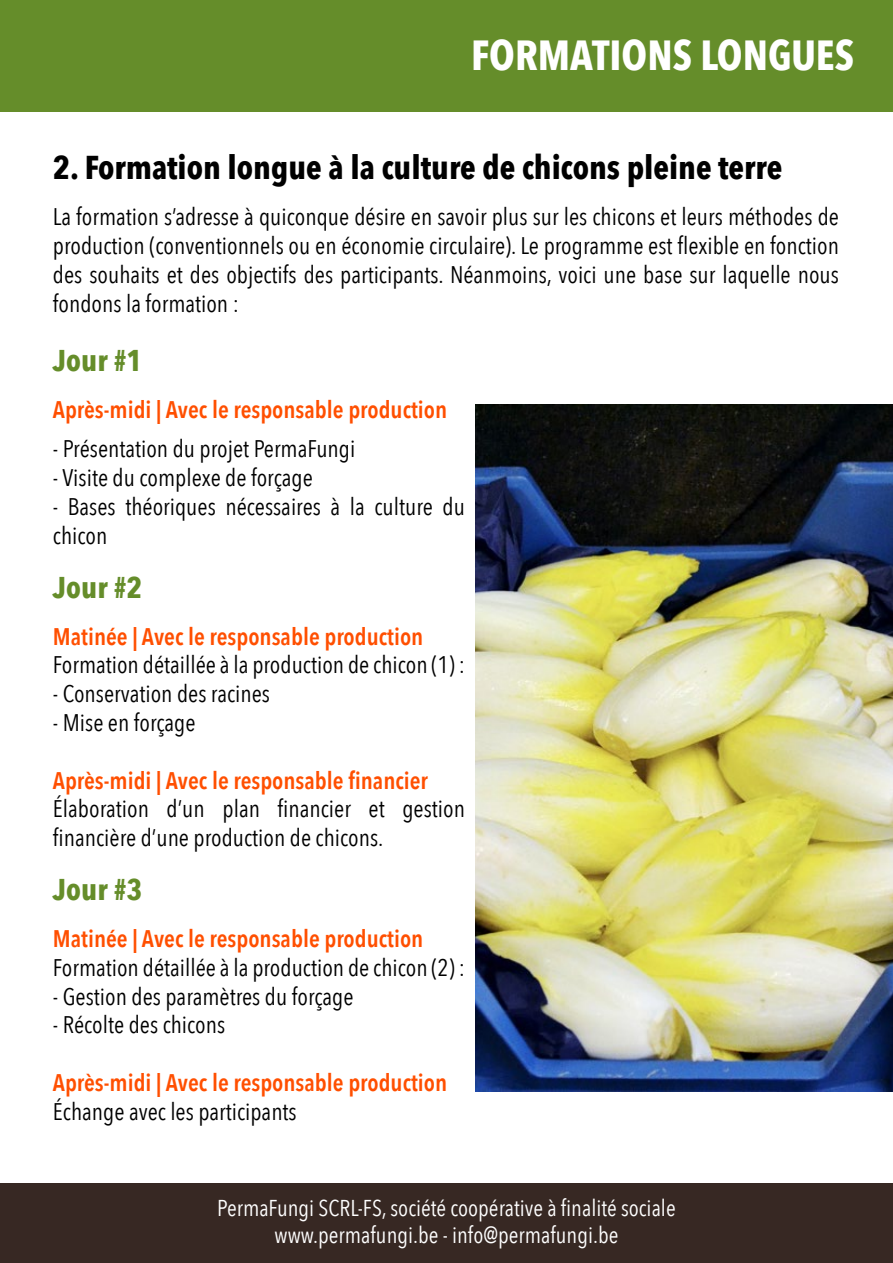
<style>
.page{position:relative;width:893px;height:1263px;background:#fff}
.page>*{position:absolute;margin:0;border:0;box-sizing:border-box;transform-origin:0 0}
.t1{font:700 42px "Avenir Next Condensed";color:#fff}
.t2{font:700 33px "Avenir Next Condensed";color:#000}
.t3{font:700 30px "Avenir Next Condensed";color:#658d2a}
.t4{font:24px/28.8px "Avenir Next Condensed";color:#000}
.t5{font:600 24px "Avenir Next Condensed";color:#ff4f00}
.t6{font:22.95px/27.5px "Avenir Next Condensed";color:#fff;text-align:center}
</style>
<div class="page">
<div style="left:0;top:1183px;width:893px;height:80px;background:#372823"></div>
<div style="left:0;top:0;width:893px;height:112px;background:#658d2a"></div>
<img style="left:476px;top:404px;width:417px;height:687px">
<h1 class="t1" style="left:471px;top:30px;width:384px">FORMATIONS LONGUES</h1>
<h2 class="t2" style="left:53px;top:147px;width:731px">2. Formation longue à la culture de chicons pleine terre</h2>
<p class="t4" style="left:53px;top:202px;width:788px;text-align:justify">La formation s’adresse à quiconque désire en savoir plus sur les chicons et leurs méthodes de production (conventionnels ou en économie circulaire). Le programme est flexible en fonction des souhaits et des objectifs des participants. Néanmoins, voici une base sur laquelle nous fondons la formation :</p>
<p class="t3" style="left:53px;top:342px;width:91px">Jour #1</p>
<p class="t5" style="left:53px;top:389px;width:396px">Après-midi | Avec le responsable production</p>
<p class="t4" style="left:53px;top:433px;width:304px">- Présentation du projet PermaFungi</p>
<p class="t4" style="left:53px;top:462px;width:261px">- Visite du complexe de forçage</p>
<p class="t4" style="left:53px;top:491px;width:414px">- Bases théoriques nécessaires à la culture du chicon</p>
<p class="t3" style="left:53px;top:569px;width:91px">Jour #2</p>
<p class="t5" style="left:53px;top:615px;width:372px">Matinée | Avec le responsable production</p>
<p class="t4" style="left:53px;top:649px;width:414px">Formation détaillée à la production de chicon (1) :</p>
<p class="t4" style="left:53px;top:678px;width:219px">- Conservation des racines</p>
<p class="t4" style="left:53px;top:707px;width:144px">- Mise en forçage</p>
<p class="t5" style="left:53px;top:759px;width:377px">Après-midi | Avec le responsable financier</p>
<p class="t4" style="left:53px;top:793px;width:414px">Élaboration d’un plan financier et gestion financière d’une production de chicons.</p>
<p class="t3" style="left:53px;top:871px;width:91px">Jour #3</p>
<p class="t5" style="left:53px;top:918px;width:372px">Matinée | Avec le responsable production</p>
<p class="t4" style="left:53px;top:952px;width:414px">Formation détaillée à la production de chicon (2) :</p>
<p class="t4" style="left:53px;top:981px;width:302px">- Gestion des paramètres du forçage</p>
<p class="t4" style="left:53px;top:1009px;width:174px">- Récolte des chicons</p>
<p class="t5" style="left:53px;top:1062px;width:396px">Après-midi | Avec le responsable production</p>
<p class="t4" style="left:53px;top:1096px;width:245px">Échange avec les participants</p>
<p class="t6" style="left:217px;top:1193px;width:460px">PermaFungi SCRL-FS, société coopérative à finalité sociale www.permafungi.be - info@permafungi.be</p>
</div>
